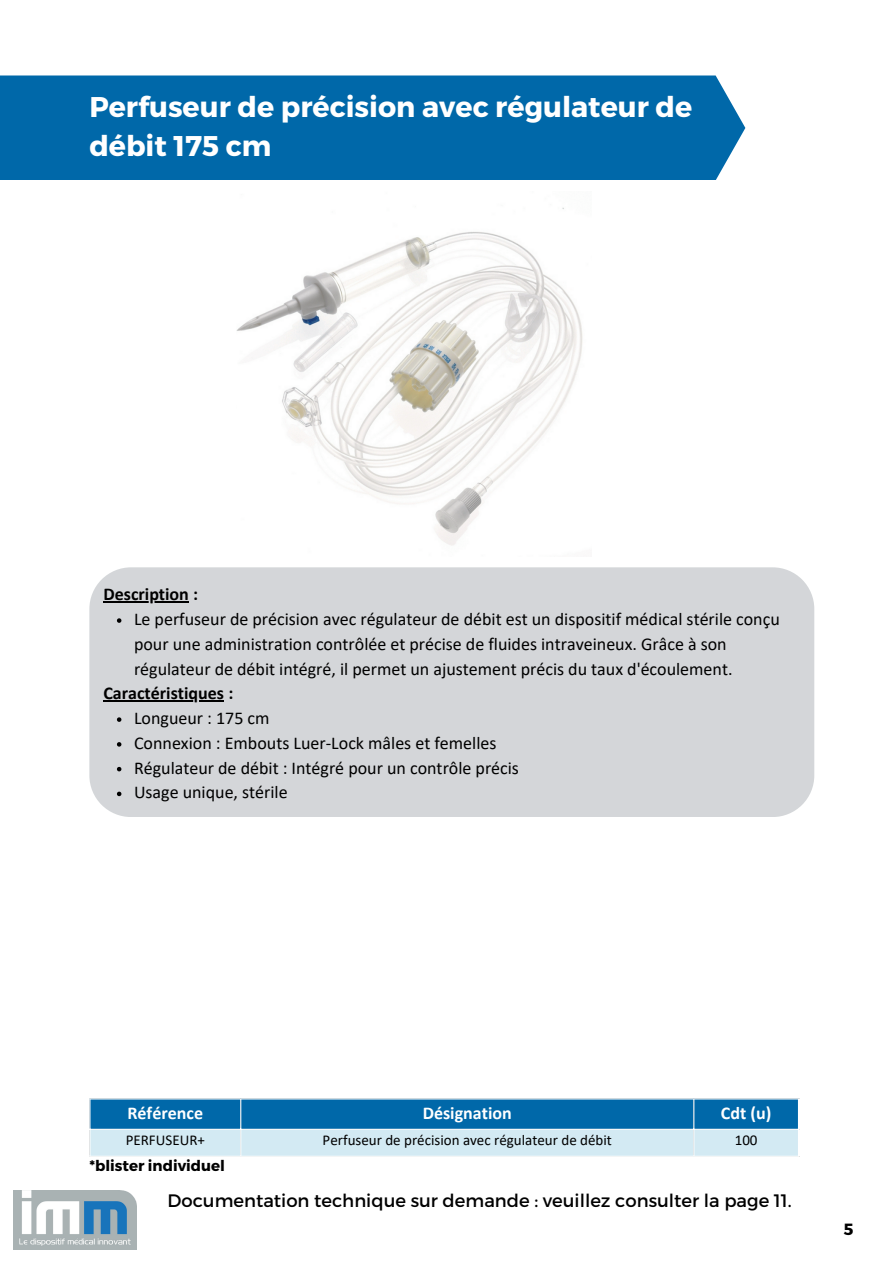
<style>
.page{position:relative;width:894px;height:1264px;background:#fff}
.page>*{position:absolute;margin:0;border:0;box-sizing:border-box;transform-origin:0 0}
.t1{font:700 28.5px/39.3px "Montserrat";color:#fff}
.t2{font:18px/24.8px "Calibri";color:#000}
.t3{font:18px "Montserrat";color:#000}
.t4{font:700 18px "Calibri";color:#000}
.t5{font:700 18px "Calibri";color:#fff}
.t6{font:700 16.2px "Montserrat";color:#000}
.t7{font:15px "Calibri";color:#000}
.t8{font:700 15px "Montserrat";color:#000}
</style>
<div class="page">
<div style="left:89px;top:567px;width:725px;height:250px;background:#d4d6d9"></div>
<div style="left:0;top:75px;width:745px;height:105px;background:#0068a9"></div>
<img style="left:237px;top:207px;width:346px;height:339px">
<hr style="left:103px;top:601px;width:86px;height:1px;background:#000">
<svg style="left:117px;top:618px;width:4px;height:5px"></svg>
<hr style="left:103px;top:700px;width:121px;height:1px;background:#000">
<svg style="left:117px;top:717px;width:4px;height:5px"></svg>
<svg style="left:117px;top:742px;width:4px;height:4px"></svg>
<svg style="left:117px;top:767px;width:4px;height:4px"></svg>
<svg style="left:117px;top:791px;width:4px;height:5px"></svg>
<img style="left:13px;top:1190px;width:124px;height:59px">
<svg style="left:90px;top:1099px;width:707px;height:56px;background:#67a7cd"></svg>
<hr style="left:240px;top:1099px;width:1px;height:56px;background:#fff">
<hr style="left:693px;top:1099px;width:1px;height:56px;background:#fff">
<hr style="left:89px;top:1128px;width:709px;height:1px;background:#fff">
<p class="t1" style="left:89px;top:86px;width:604px">Perfuseur de précision avec régulateur de débit 175 cm</p>
<h1 class="t4" style="left:103px;top:587px;width:96px">Description :</h1>
<p class="t2" style="left:134px;top:608px;width:647px">Le perfuseur de précision avec régulateur de débit est un dispositif médical stérile conçu pour une administration contrôlée et précise de fluides intraveineux. Grâce à son régulateur de débit intégré, il permet un ajustement précis du taux d'écoulement.</p>
<h2 class="t4" style="left:103px;top:686px;width:131px">Caractéristiques :</h2>
<p class="t2" style="left:134px;top:707px;width:137px">Longueur : 175 cm</p>
<h2 class="t2" style="left:134px;top:732px;width:364px">Connexion : Embouts Luer-Lock mâles et femelles</h2>
<p class="t2" style="left:134px;top:756px;width:386px">Régulateur de débit : Intégré pour un contrôle précis</p>
<p class="t2" style="left:134px;top:781px;width:155px">Usage unique, stérile</p>
<p class="t5" style="left:127px;top:1105px;width:77px">Référence</p>
<p class="t5" style="left:422px;top:1105px;width:90px">Désignation</p>
<p class="t5" style="left:720px;top:1105px;width:52px">Cdt (u)</p>
<p class="t7" style="left:126px;top:1133px;width:81px">PERFUSEUR+</p>
<p class="t7" style="left:322px;top:1133px;width:291px">Perfuseur de précision avec régulateur de débit</p>
<p class="t7" style="left:734px;top:1133px;width:24px">100</p>
<p class="t8" style="left:89px;top:1155px;width:137px">*blister individuel</p>
<p class="t3" style="left:167px;top:1188px;width:625px">Documentation technique sur demande : veuillez consulter la page 11.</p>
<p class="t6" style="left:843px;top:1218px;width:11px">5</p>
</div>
